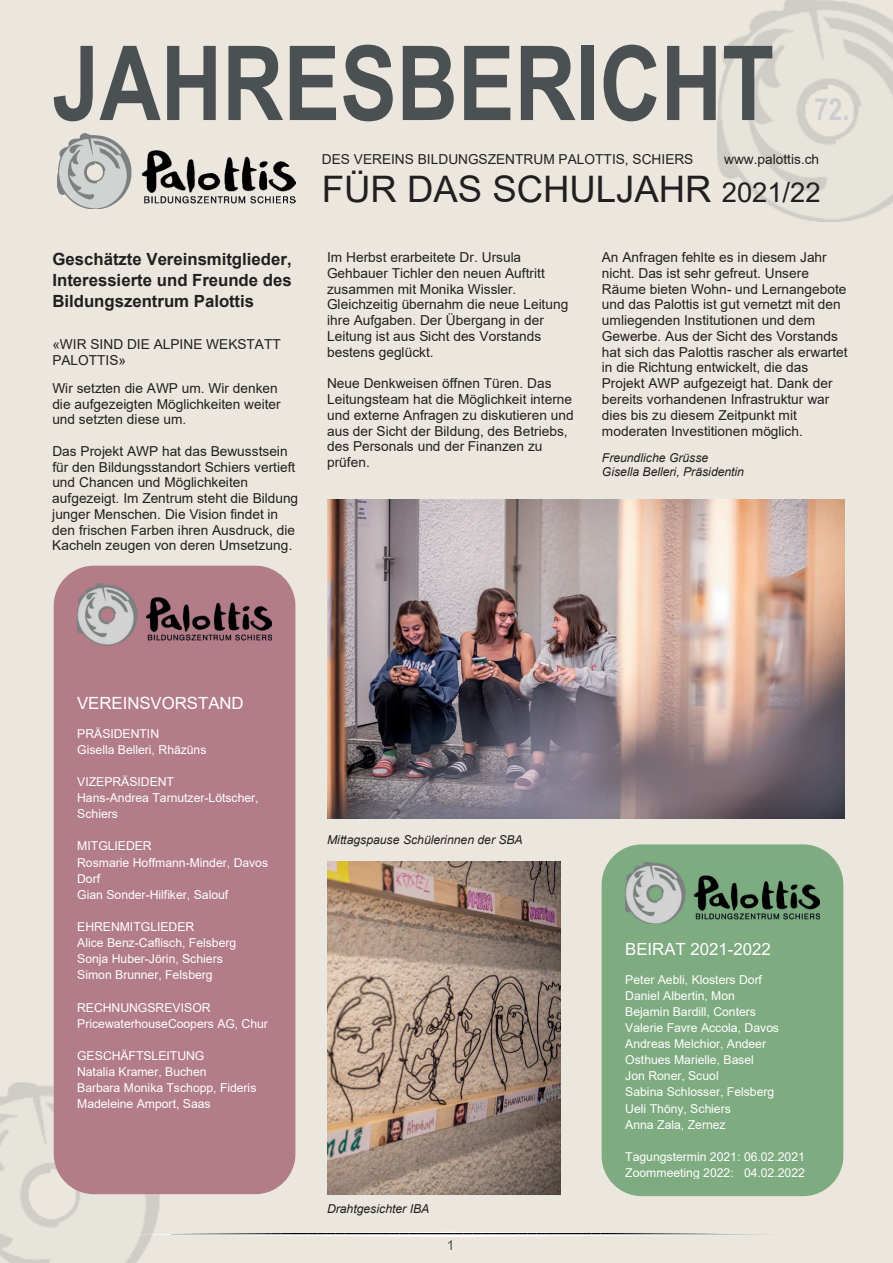
<style>
.page{position:relative;width:893px;height:1263px;background:#ece7de}
.page>*{position:absolute;margin:0;border:0;box-sizing:border-box;transform-origin:0 0}
.t1{font:700 103.65px "Arial Narrow";color:#4b5053}
.t2{font:36.6px "Arial";color:#231f20}
.t3{font:700 30.45px "Arial Narrow";color:#cccdcf}
.t4{font:700 16.8px/20.7px "Arial";color:#231f20;text-align:justify}
.t5{font:16.8px "Arial";letter-spacing:-.005em;color:#fff}
.t6{font:13.65px/15.8px "Arial";letter-spacing:.005em;color:#231f20}
.t7{font:13.65px "Arial";color:#4b5053}
.t8{font:12.3px/16px "Arial";letter-spacing:-.005em;color:#fff}
.t9{font:italic 12.3px/14px "Arial";letter-spacing:-.005em;color:#231f20}
.s1{font-size:27.45px}
</style>
<div class="page">
<img style="left:717px;top:0;width:176px;height:222px">
<img style="left:58px;top:134px;width:237px;height:75px">
<img style="left:0;top:1082px;width:166px;height:181px">
<svg style="left:123px;top:1232px;width:642px;height:5px"></svg>
<div style="left:54px;top:566px;width:241px;height:628px;background:#b27c88;border-radius:40px"></div>
<img style="left:77px;top:584px;width:195px;height:61px">
<img style="left:327px;top:500px;width:518px;height:319px">
<div style="left:602px;top:844px;width:241px;height:352px;background:#7eab80;border-radius:40px"></div>
<img style="left:625px;top:862px;width:195px;height:62px">
<img style="left:327px;top:861px;width:234px;height:333px">
<h1 class="t1" style="left:52px;top:5px;width:723px">JAHRESBERICHT</h1>
<h3 class="t3" style="left:815px;top:86px;width:36px">72.</h3>
<p class="t4" style="left:52px;top:249px;width:241px">Geschätzte Vereinsmitglieder, Interessierte und Freunde des Bildungszentrum Palottis</p>
<p class="t6" style="left:52px;top:336px;width:230px">«WIR SIND DIE ALPINE WEKSTATT<br>PALOTTIS»</p>
<p class="t6" style="left:52px;top:380px;width:230px">Wir setzten die AWP um. Wir denken die aufgezeigten Möglichkeiten weiter und setzten diese um.</p>
<p class="t6" style="left:52px;top:443px;width:247px">Das Projekt AWP hat das Bewusstsein für den Bildungsstandort Schiers vertieft und Chancen und Möglichkeiten aufgezeigt. Im Zentrum steht die Bildung junger Menschen. Die Vision findet in den frischen Farben ihren Ausdruck, die Kacheln zeugen von deren Umsetzung.</p>
<p class="t6" style="left:322px;top:151px;width:373px">DES VEREINS BILDUNGSZENTRUM PALOTTIS, SCHIERS</p>
<p class="t6" style="left:724px;top:151px;width:97px">www.palottis.ch</p>
<h2 class="t2" style="left:322px;top:164px;width:500px">FÜR DAS SCHULJAHR <span class="s1">2021/22</span></h2>
<p class="t6" style="left:327px;top:249px;width:243px">Im Herbst erarbeitete Dr. Ursula<br>Gehbauer Tichler den neuen Auftritt zusammen mit Monika Wissler.<br>Gleichzeitig übernahm die neue Leitung ihre Aufgaben. Der Übergang in der<br>Leitung ist aus Sicht des Vorstands bestens geglückt.</p>
<p class="t6" style="left:327px;top:375px;width:248px">Neue Denkweisen öffnen Türen. Das Leitungsteam hat die Möglichkeit interne und externe Anfragen zu diskutieren und aus der Sicht der Bildung, des Betriebs, des Personals und der Finanzen zu prüfen.</p>
<p class="t6" style="left:602px;top:249px;width:247px">An Anfragen fehlte es in diesem Jahr nicht. Das ist sehr gefreut. Unsere Räume bieten Wohn- und Lernangebote und das Palottis ist gut vernetzt mit den umliegenden Institutionen und dem Gewerbe. Aus der Sicht des Vorstands hat sich das Palottis rascher als erwartet in die Richtung entwickelt, die das Projekt AWP aufgezeigt hat. Dank der bereits vorhandenen Infrastruktur war dies bis zu diesem Zeitpunkt mit moderaten Investitionen möglich.</p>
<p class="t9" style="left:602px;top:451px;width:144px">Freundliche Grüsse<br>Gisella Belleri, Präsidentin</p>
<p class="t5" style="left:77px;top:692px;width:168px">VEREINSVORSTAND</p>
<p class="t8" style="left:77px;top:725px;width:131px">PRÄSIDENTIN<br>Gisella Belleri, Rhäzüns</p>
<p class="t8" style="left:77px;top:774px;width:183px">VIZEPRÄSIDENT<br>Hans-Andrea Tarnutzer-Lötscher,<br>Schiers</p>
<p class="t8" style="left:77px;top:838px;width:192px">MITGLIEDER<br>Rosmarie Hoffmann-Minder, Davos<br>Dorf<br>Gian Sonder-Hilfiker, Salouf</p>
<p class="t8" style="left:77px;top:919px;width:161px">EHRENMITGLIEDER<br>Alice Benz-Caflisch, Felsberg<br>Sonja Huber-Jörin, Schiers<br>Simon Brunner, Felsberg</p>
<p class="t8" style="left:77px;top:999px;width:192px">RECHNUNGSREVISOR<br>PricewaterhouseCoopers AG, Chur</p>
<p class="t8" style="left:77px;top:1047px;width:181px">GESCHÄFTSLEITUNG<br>Natalia Kramer, Buchen<br>Barbara Monika Tschopp, Fideris<br>Madeleine Amport, Saas</p>
<p class="t9" style="left:327px;top:833px;width:197px">Mittagspause Schülerinnen der SBA</p>
<p class="t9" style="left:327px;top:1201px;width:104px">Drahtgesichter IBA</p>
<p class="t7" style="left:447px;top:1236px;width:9px">1</p>
<p class="t5" style="left:625px;top:937px;width:147px">BEIRAT 2021-2022</p>
<p class="t8" style="left:625px;top:971px;width:155px">Peter Aebli, Klosters Dorf<br>Daniel Albertin, Mon<br>Bejamin Bardill, Conters<br>Valerie Favre Accola, Davos<br>Andreas Melchior, Andeer<br>Osthues Marielle, Basel<br>Jon Roner, Scuol<br>Sabina Schlosser, Felsberg<br>Ueli Thöny, Schiers<br>Anna Zala, Zernez</p>
<p class="t8" style="left:625px;top:1148px;width:181px">Tagungstermin 2021: 06.02.2021<br>Zoommeeting 2022: 04.02.2022</p>
</div>
